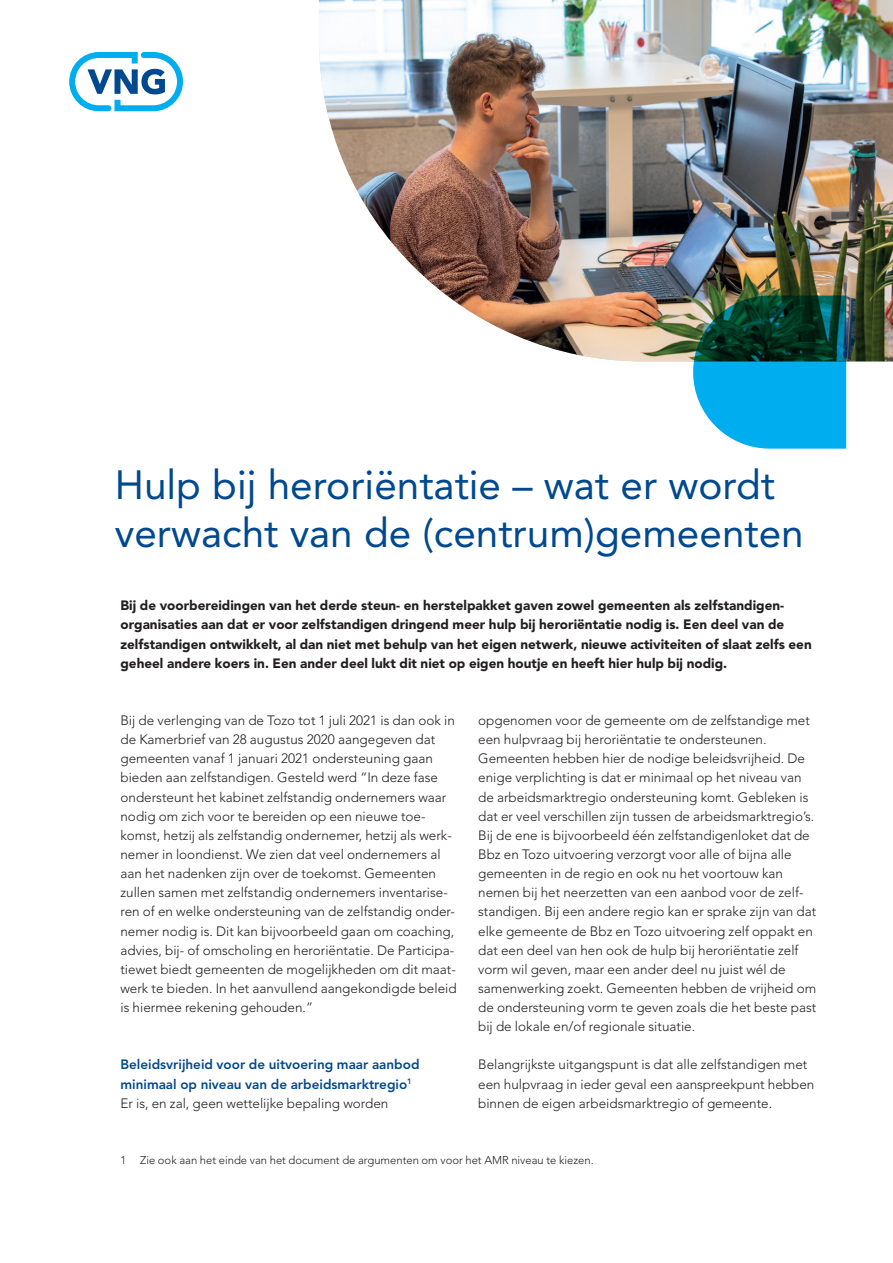
<style>
.page{position:relative;width:893px;height:1263px;background:#fff}
.page>*{position:absolute;margin:0;border:0;box-sizing:border-box;transform-origin:0 0}
.t1{font:40.5px/47.8px "Avenir LT Std";color:#01498e}
.t2{font:300 13.5px/19.2px "Avenir LT Std";color:#231f20}
.t3{font:900 13.5px/19.2px "Avenir LT Std";color:#231f20}
.t4{font:800 13.5px/19.2px "Avenir LT Std";color:#01498e}
.t5{font:300 11.25px "Avenir LT Std";color:#231f20}
.s1{font-weight:300;color:#231f20}
</style>
<div class="page">
<svg style="left:69px;top:52px;width:114px;height:59px"></svg>
<img style="left:319px;top:0;width:574px;height:361px">
<svg style="left:693px;top:296px;width:153px;height:153px;background:#1586a0"></svg>
<h1 class="t1" style="left:115px;top:462px;width:690px">Hulp bij heroriëntatie – wat er wordt verwacht van de (centrum)gemeenten</h1>
<p class="t3" style="left:120px;top:596px;width:693px">Bij de voorbereidingen van het derde steun- en herstelpakket gaven zowel gemeenten als zelfstandigen&shy;organisaties aan dat er voor zelfstandigen dringend meer hulp bij heroriëntatie nodig is. Een deel van de zelfstandigen ontwikkelt, al dan niet met behulp van het eigen netwerk, nieuwe activiteiten of slaat zelfs een geheel andere koers in. Een ander deel lukt dit niet op eigen houtje en heeft hier hulp bij nodig.</p>
<p class="t2" style="left:120px;top:711px;width:338px">Bij de verlenging van de Tozo tot 1 juli 2021 is dan ook in de Kamerbrief van 28 augustus 2020 aangegeven dat gemeenten vanaf 1 januari 2021 ondersteuning gaan bieden aan zelfstandigen. Gesteld werd “In deze fase ondersteunt het kabinet zelfstandig ondernemers waar nodig om zich voor te bereiden op een nieuwe toe&shy;komst, hetzij als zelfstandig ondernemer, hetzij als werk&shy;nemer in loondienst. We zien dat veel ondernemers al aan het nadenken zijn over de toekomst. Gemeenten zullen samen met zelfstandig ondernemers inventarise&shy;ren of en welke ondersteuning van de zelfstandig onder&shy;nemer nodig is. Dit kan bijvoorbeeld gaan om coaching, advies, bij- of omscholing en heroriëntatie. De Participa&shy;tiewet biedt gemeenten de mogelijkheden om dit maat&shy;werk te bieden. In het aanvullend aangekondigde beleid is hiermee rekening gehouden.”</p>
<p class="t4" style="left:120px;top:1055px;width:301px">Beleidsvrijheid voor de uitvoering maar aanbod minimaal op niveau van de arbeidsmarktregio<sup>1<br></sup><span class="s1">Er is, en zal, geen wettelijke bepaling worden</span></p>
<p class="t2" style="left:478px;top:711px;width:340px">opgenomen voor de gemeente om de zelfstandige met een hulpvraag bij heroriëntatie te ondersteunen.<br>Gemeenten hebben hier de nodige beleidsvrijheid. De enige verplichting is dat er minimaal op het niveau van de arbeidsmarktregio ondersteuning komt. Gebleken is dat er veel verschillen zijn tussen de arbeidsmarktregio’s.<br>Bij de ene is bijvoorbeeld één zelfstandigenloket dat de Bbz en Tozo uitvoering verzorgt voor alle of bijna alle gemeenten in de regio en ook nu het voortouw kan nemen bij het neerzetten van een aanbod voor de zelf&shy;standigen. Bij een andere regio kan er sprake zijn van dat elke gemeente de Bbz en Tozo uitvoering zelf oppakt en dat een deel van hen ook de hulp bij heroriëntatie zelf vorm wil geven, maar een ander deel nu juist wél de samenwerking zoekt. Gemeenten hebben de vrijheid om de ondersteuning vorm te geven zoals die het beste past bij de lokale en/of regionale situatie.</p>
<p class="t2" style="left:478px;top:1055px;width:338px">Belangrijkste uitgangspunt is dat alle zelfstandigen met een hulpvraag in ieder geval een aanspreekpunt hebben binnen de eigen arbeidsmarktregio of gemeente.</p>
<p class="t5" style="left:120px;top:1154px;width:475px">1 Zie ook aan het einde van het document de argumenten om voor het AMR niveau te kiezen.</p>
</div>
